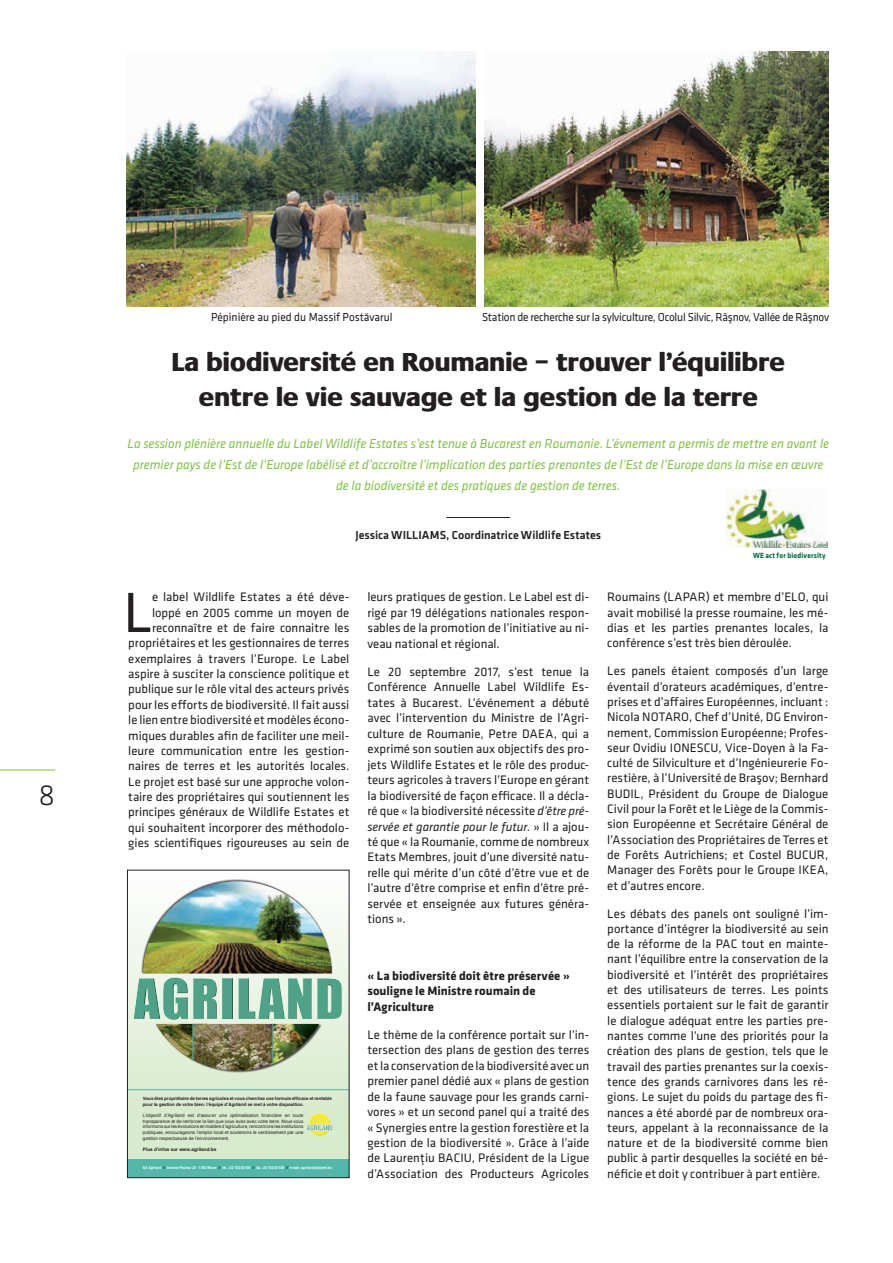
<style>
.page{position:relative;width:893px;height:1263px;background:#fff}
.page>*{position:absolute;margin:0;border:0;box-sizing:border-box;transform-origin:0 0}
.t1{font:58.65px "Klavika";color:#231f20}
.t2{font:51.6px "Impact";letter-spacing:.025em;color:#4ea288}
.t3{font:300 30px "Klavika";color:#231f20}
.t4{font:800 27px/34.5px "Praxis";letter-spacing:.01em;color:#231f20;text-align:center}
.t5{font:italic 13.5px/21px "Klavika";color:#7fc241;text-align:center}
.t6{font:12.75px/15.3px "Klavika";color:#231f20;text-align:justify}
.t7{font:700 12.75px/15.5px "Klavika";color:#231f20}
.t8{font:12px "Klavika";letter-spacing:-.02em;color:#231f20;scale:.95 1}
.t9{font:500 12px "Klavika";color:#231f20}
.t10{font:12px "Klavika";color:#231f20;scale:.95 1}
.t11{font:700 7.8px "Klavika";letter-spacing:.025em;color:#006e3b;scale:.93 1}
.t12{font:4.65px/5.7px "Helvetica";color:#231f20;text-align:justify}
.t13{font:700 4.65px "Helvetica";color:#231f20}
.t14{font:700 4.5px/5.8px "Helvetica";color:#231f20}
.t15{font:3.9px "Helvetica CY Bold";color:#fff}
.s1{font-style:italic}
.s2{color:#000}
</style>
<div class="page">
<hr style="left:0;top:770px;width:55px;height:1px;background:#7fc241">
<hr style="left:446px;top:517px;width:64px;height:1px;background:#231f20">
<svg style="left:129px;top:916px;width:218px;height:243px;background:#ddedd3"></svg>
<div style="left:141px;top:879px;width:192px;height:95px;background:#231f20;opacity:.75"></div>
<img style="left:143px;top:881px;width:189px;height:92px">
<div style="left:155px;top:1023px;width:167px;height:50px;background:#231f20;opacity:.75"></div>
<img style="left:273px;top:1024px;width:46px;height:40px">
<img style="left:156px;top:1024px;width:37px;height:42px">
<img style="left:193px;top:1024px;width:80px;height:46px">
<div style="left:127px;top:1159px;width:222px;height:19px;background:#52b8ab"></div>
<hr style="left:127px;top:1089px;width:222px;height:1px;background:#52b8ab">
<div style="left:133px;top:976px;width:208px;height:43px;background:#edf5e8"></div>
<div style="left:133px;top:978px;width:209px;height:42px;background:#231f20;opacity:.75"></div>
<img style="left:303px;top:1112px;width:34px;height:26px">
<div style="left:307px;top:1113px;width:25px;height:19px;background:#fff;opacity:.75"></div>
<div style="left:307px;top:1115px;width:25px;height:20px;background:#231f20;opacity:.75"></div>
<div style="left:127px;top:870px;width:222px;height:308px;border:1px solid #231f20"></div>
<img style="left:127px;top:51px;width:348px;height:255px">
<img style="left:484px;top:51px;width:344px;height:255px">
<img style="left:727px;top:490px;width:100px;height:57px">
<h3 class="t3" style="left:39px;top:779px;width:18px">8</h3>
<p class="t10" style="left:211px;top:310px;width:193px">Pépinière au pied du Massif Postăvarul</p>
<p class="t8" style="left:482px;top:310px;width:367px">Station de recherche sur la sylviculture, Ocolul Silvic, Râşnov, Vallée de Râşnov</p>
<h3 class="t4" style="left:172px;top:346px;width:615px">La biodiversité en Roumanie – trouver l’équilibre entre le vie sauvage et la gestion de la terre</h3>
<p class="t5" style="left:128px;top:433px;width:703px">La session plénière annuelle du Label Wildlife Estates s’est tenue à Bucarest en Roumanie. L’évnement a permis de mettre en avant le premier pays de l’Est de l’Europe labélisé et d’accroître l’implication des parties prenantes de l’Est de l’Europe dans la mise en œuvre de la biodiversité et des pratiques de gestion de terres.</p>
<p class="t9" style="left:355px;top:529px;width:247px">Jessica WILLIAMS, Coordinatrice Wildlife Estates</p>
<p class="t6" style="left:128px;top:590px;width:223px;text-align:right">e label Wildlife Estates a été déve&shy;loppé en 2005 comme un moyen de reconnaître et de faire connaitre les propriétaires et les gestionnaires de terres exemplaires à travers l’Europe. Le Label aspire à susciter la conscience politique et publique sur le rôle vital des acteurs privés pour les efforts de biodiversité. Il fait aussi le lien entre biodiversité et modèles écono&shy;miques durables afin de faciliter une meil&shy;leure communication entre les gestion&shy;naires de terres et les autorités locales.<br>Le projet est basé sur une approche volon&shy;taire des propriétaires qui soutiennent les principes généraux de Wildlife Estates et qui souhaitent incorporer des méthodolo&shy;gies scientifiques rigoureuses au sein de</p>
<p class="t6" style="left:367px;top:590px;width:223px">leurs pratiques de gestion. Le Label est di&shy;rigé par 19 délégations nationales respon&shy;sables de la promotion de l’initiative au ni&shy;veau national et régional.</p>
<h1 class="t1" style="left:123px;top:581px;width:31px">L</h1>
<p class="t6" style="left:367px;top:664px;width:223px">Le 20 septembre 2017, s’est tenue la Conférence Annuelle Label Wildlife Es&shy;tates à Bucarest. L’événement a débuté avec l’intervention du Ministre de l’Agri&shy;culture de Roumanie, Petre DAEA, qui a exprimé son soutien aux objectifs des pro&shy;jets Wildlife Estates et le rôle des produc&shy;teurs agricoles à travers l’Europe en gérant la biodiversité de façon efficace. Il a décla&shy;ré que « la biodiversité nécessite <span class="s1">d’être pré&shy;servée et garantie pour le futur.</span> » Il a ajou&shy;té que « la Roumanie, comme de nombreux Etats Membres, jouit d’une diversité natu&shy;relle qui mérite d’un côté d’être vue et de l’autre d’être comprise et enfin d’être pré&shy;servée et enseignée aux futures généra&shy;tions ».</p>
<h2 class="t2" style="left:134px;top:959px;width:211px">AGRILAND</h2>
<p class="t14" style="left:143px;top:1095px;width:190px">Vous êtes propriétaire de terres agricoles et vous cherchez une formule efficace et rentable pour la gestion de votre bien: l’équipe d’Agriland se met à votre disposition.</p>
<p class="t12" style="left:143px;top:1113px;width:162px">L’objectif d’Agriland est d’assurer une optimalisation financière en toute transparence et de renforcer le lien que vous avez avec votre terre. Nous vous informons sur les évolutions en matière d’agriculture, rencontrons les institutions publiques, encourageons l’emploi local et soutenons le verdissement par une gestion respectueuse de l’environnement.</p>
<p class="t13" style="left:143px;top:1146px;width:75px">Plus d’infos sur www.agriland.be</p>
<p class="t15" style="left:143px;top:1165px;width:190px">SA Agriland <span class="s2">//</span> Avenue Pasteur 23 - 1300 Wavre <span class="s2">//</span> tel. +32 10/232 906 <span class="s2">//</span> fax +32 10/232 909 <span class="s2">//</span> e-mail: agriland@skynet.be</p>
<p class="t7" style="left:367px;top:968px;width:204px">« La biodiversité doit être préservée » souligne le Ministre roumain de l’Agriculture</p>
<p class="t6" style="left:367px;top:1027px;width:223px">Le thème de la conférence portait sur l’in&shy;tersection des plans de gestion des terres et la conservation de la biodiversité avec un premier panel dédié aux « plans de gestion de la faune sauvage pour les grands carni&shy;vores » et un second panel qui a traité des « Synergies entre la gestion forestière et la gestion de la biodiversité ». Grâce à l’aide de Laurenţiu BACIU, Président de la Ligue d’Association des Producteurs Agricoles</p>
<p class="t11" style="left:753px;top:551px;width:80px">WE act for biodiversity</p>
<p class="t6" style="left:607px;top:590px;width:223px">Roumains (LAPAR) et membre d’ELO, qui avait mobilisé la presse roumaine, les mé&shy;dias et les parties prenantes locales, la conférence s’est très bien déroulée.</p>
<p class="t6" style="left:607px;top:664px;width:223px">Les panels étaient composés d’un large éventail d’orateurs académiques, d’entre&shy;prises et d’affaires Européennes, incluant :<br>Nicola NOTARO, Chef d’Unité, DG Environ&shy;nement, Commission Européenne; Profes&shy;seur Ovidiu IONESCU, Vice-Doyen à la Fa&shy;culté de Silviculture et d’Ingénieurerie Fo&shy;restière, à l’Université de Braşov; Bernhard BUDIL, Président du Groupe de Dialogue Civil pour la Forêt et le Liège de la Commis&shy;sion Européenne et Secrétaire Général de l’Association des Propriétaires de Terres et de Forêts Autrichiens; et Costel BUCUR, Manager des Forêts pour le Groupe IKEA, et d’autres encore.</p>
<p class="t6" style="left:607px;top:906px;width:223px">Les débats des panels ont souligné l’im&shy;portance d’intégrer la biodiversité au sein de la réforme de la PAC tout en mainte&shy;nant l’équilibre entre la conservation de la biodiversité et l’intérêt des propriétaires et des utilisateurs de terres. Les points essentiels portaient sur le fait de garantir le dialogue adéquat entre les parties pre&shy;nantes comme l’une des priorités pour la création des plans de gestion, tels que le travail des parties prenantes sur la coexis&shy;tence des grands carnivores dans les ré&shy;gions. Le sujet du poids du partage des fi&shy;nances a été abordé par de nombreux ora&shy;teurs, appelant à la reconnaissance de la nature et de la biodiversité comme bien public à partir desquelles la société en bé&shy;néficie et doit y contribuer à part entière.</p>
</div>
